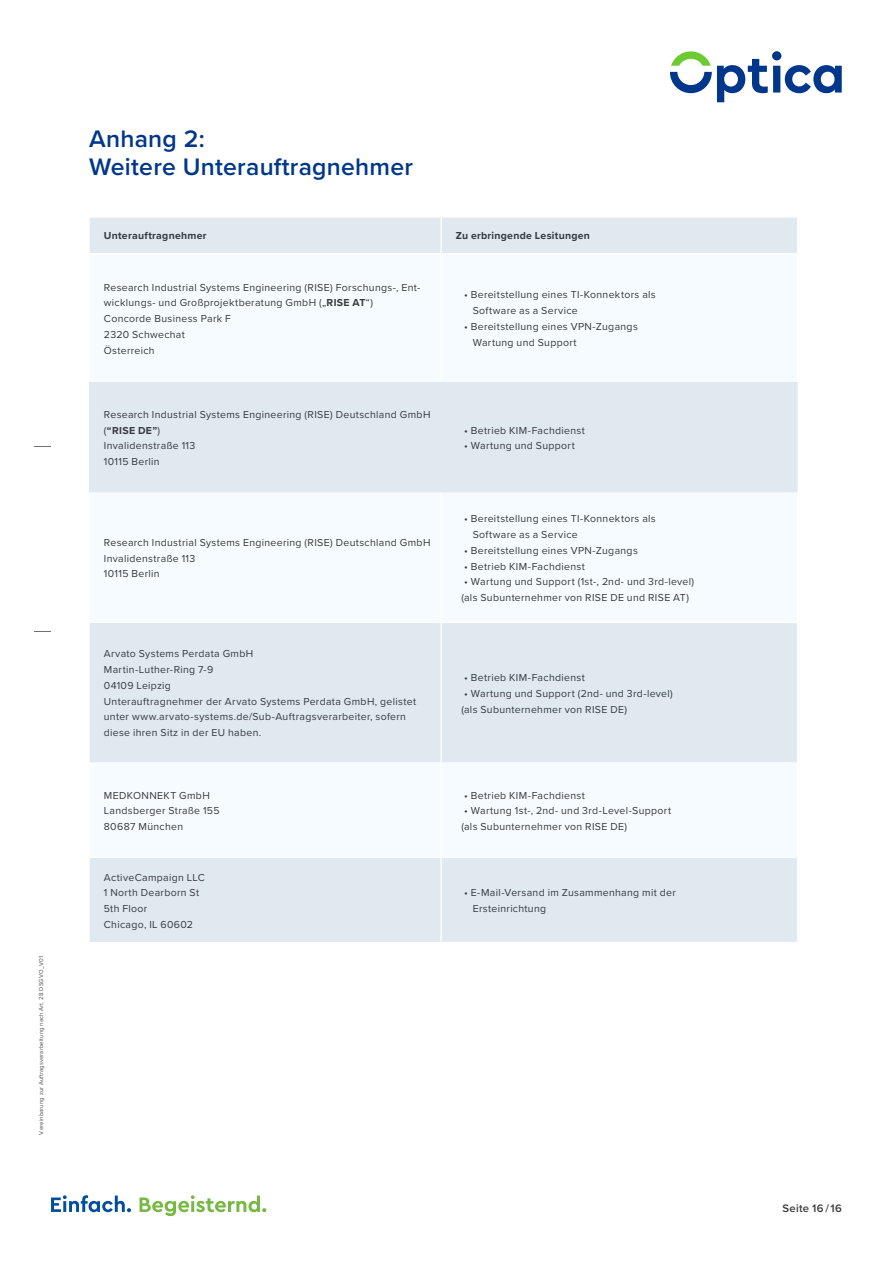
<style>
.page{position:relative;width:893px;height:1263px;background:#fff}
.page>*{position:absolute;margin:0;border:0;box-sizing:border-box;transform-origin:0 0}
.t1{font:600 24.75px/27.8px "Proxima Nova";letter-spacing:.01em;color:#00378b}
.t2{font:600 11.25px "Proxima Nova";letter-spacing:.03em;color:#3b3b3a}
.t3{font:10.5px/15.8px "Proxima Nova";letter-spacing:.03em;color:#383a42}
.t4{font:700 10.5px "Proxima Nova";letter-spacing:.025em;color:#383a42}
.t5{font:6px "Proxima Nova";letter-spacing:.02em;color:#4c4e55}
.s1{font-weight:700}
</style>
<div class="page">
<svg style="left:670px;top:51px;width:172px;height:51px"></svg>
<svg style="left:51px;top:1195px;width:80px;height:17px"></svg>
<svg style="left:140px;top:1195px;width:126px;height:21px"></svg>
<svg style="left:34px;top:446px;width:17px;height:1px"></svg>
<svg style="left:34px;top:631px;width:17px;height:1px"></svg>
<div style="left:90px;top:218px;width:707px;height:724px;background:#dfe9ef"></div>
<svg style="left:89px;top:254px;width:709px;height:603px;fill:#f5fbfe"></svg>
<hr style="left:440px;top:218px;width:2px;height:35px;background:#fff">
<hr style="left:88px;top:253px;width:353px;height:1px;background:#fff">
<hr style="left:441px;top:253px;width:357px;height:1px;background:#fff">
<hr style="left:440px;top:254px;width:2px;height:128px;background:#fff">
<hr style="left:440px;top:493px;width:2px;height:129px;background:#fff">
<hr style="left:440px;top:622px;width:358px;height:1px;background:#fff">
<hr style="left:440px;top:623px;width:2px;height:140px;background:#fff">
<hr style="left:440px;top:763px;width:2px;height:94px;background:#fff">
<hr style="left:440px;top:858px;width:2px;height:84px;background:#fff">
<hr style="left:90px;top:622px;width:350px;height:1px;background:#fff">
<hr style="left:90px;top:763px;width:351px;height:1px;background:#fff">
<hr style="left:441px;top:763px;width:356px;height:1px;background:#fff">
<hr style="left:90px;top:857px;width:351px;height:1px;background:#fff">
<hr style="left:441px;top:857px;width:356px;height:1px;background:#fff">
<hr style="left:88px;top:254px;width:2px;height:128px;background:#fff">
<hr style="left:88px;top:493px;width:2px;height:129px;background:#fff">
<hr style="left:88px;top:622px;width:2px;height:141px;background:#fff">
<hr style="left:88px;top:763px;width:2px;height:94px;background:#fff">
<hr style="left:797px;top:254px;width:1px;height:128px;background:#fff">
<hr style="left:797px;top:493px;width:1px;height:129px;background:#fff">
<hr style="left:797px;top:623px;width:1px;height:140px;background:#fff">
<hr style="left:797px;top:763px;width:1px;height:94px;background:#fff">
<p class="t5" style="left:37px;top:1134px;width:180px;rotate:-90deg">Vereinbarung zur Auftragsverarbeitung nach Art. 28 DSGVO_V01</p>
<h1 class="t1" style="left:89px;top:124px;width:325px">Anhang 2:<br>Weitere Unterauftragnehmer</h1>
<p class="t4" style="left:104px;top:228px;width:104px">Unterauftragnehmer</p>
<p class="t4" style="left:456px;top:228px;width:136px">Zu erbringende Lesitungen</p>
<p class="t3" style="left:104px;top:279px;width:318px">Research Industrial Systems Engineering (RISE) Forschungs-, Ent&shy;wicklungs- und Großprojektberatung GmbH („<span class="s1">RISE AT</span>“)<br>Concorde Business Park F<br>2320 Schwechat<br>Österreich</p>
<p class="t3" style="left:473px;top:287px;width:185px;text-indent:-9px">• Bereitstellung eines TI-Konnektors als<br>Software as a Service</p>
<p class="t3" style="left:473px;top:318px;width:167px;text-indent:-9px">• Bereitstellung eines VPN-Zugangs<br>Wartung und Support</p>
<p class="t3" style="left:104px;top:406px;width:328px">Research Industrial Systems Engineering (RISE) Deutschland GmbH (<span class="s1">“RISE DE”</span>)<br>Invalidenstraße 113<br>10115 Berlin</p>
<p class="t3" style="left:104px;top:534px;width:328px">Research Industrial Systems Engineering (RISE) Deutschland GmbH<br>Invalidenstraße 113<br>10115 Berlin</p>
<p class="t3" style="left:104px;top:645px;width:314px">Arvato Systems Perdata GmbH<br>Martin-Luther-Ring 7-9<br>04109 Leipzig<br>Unterauftragnehmer der Arvato Systems Perdata GmbH, gelistet unter www.arvato-systems.de/Sub-Auftragsverarbeiter, sofern diese ihren Sitz in der EU haben.</p>
<p class="t3" style="left:464px;top:422px;width:122px">• Betrieb KIM-Fachdienst</p>
<p class="t3" style="left:464px;top:437px;width:112px">• Wartung und Support</p>
<p class="t3" style="left:473px;top:510px;width:185px;text-indent:-9px">• Bereitstellung eines TI-Konnektors als<br>Software as a Service</p>
<p class="t3" style="left:464px;top:542px;width:175px">• Bereitstellung eines VPN-Zugangs</p>
<p class="t3" style="left:464px;top:558px;width:122px">• Betrieb KIM-Fachdienst</p>
<p class="t3" style="left:461px;top:573px;width:234px">• Wartung und Support (1st-, 2nd- und 3rd-level) (als Subunternehmer von RISE DE und RISE AT)</p>
<p class="t3" style="left:464px;top:669px;width:122px">• Betrieb KIM-Fachdienst</p>
<p class="t3" style="left:461px;top:685px;width:213px">• Wartung und Support (2nd- und 3rd-level) (als Subunternehmer von RISE DE)</p>
<p class="t3" style="left:104px;top:787px;width:117px">MEDKONNEKT GmbH<br>Landsberger Straße 155<br>80687 München</p>
<p class="t3" style="left:464px;top:787px;width:122px">• Betrieb KIM-Fachdienst</p>
<p class="t3" style="left:461px;top:802px;width:211px">• Wartung 1st-, 2nd- und 3rd-Level-Support (als Subunternehmer von RISE DE)</p>
<p class="t3" style="left:104px;top:869px;width:102px">ActiveCampaign LLC<br>1 North Dearborn St<br>5th Floor<br>Chicago, IL 60602</p>
<p class="t3" style="left:473px;top:884px;width:205px;text-indent:-9px">• E-Mail-Versand im Zusammenhang mit der<br>Ersteinrichtung</p>
<p class="t2" style="left:782px;top:1200px;width:61px">Seite 16 / 16</p>
</div>
